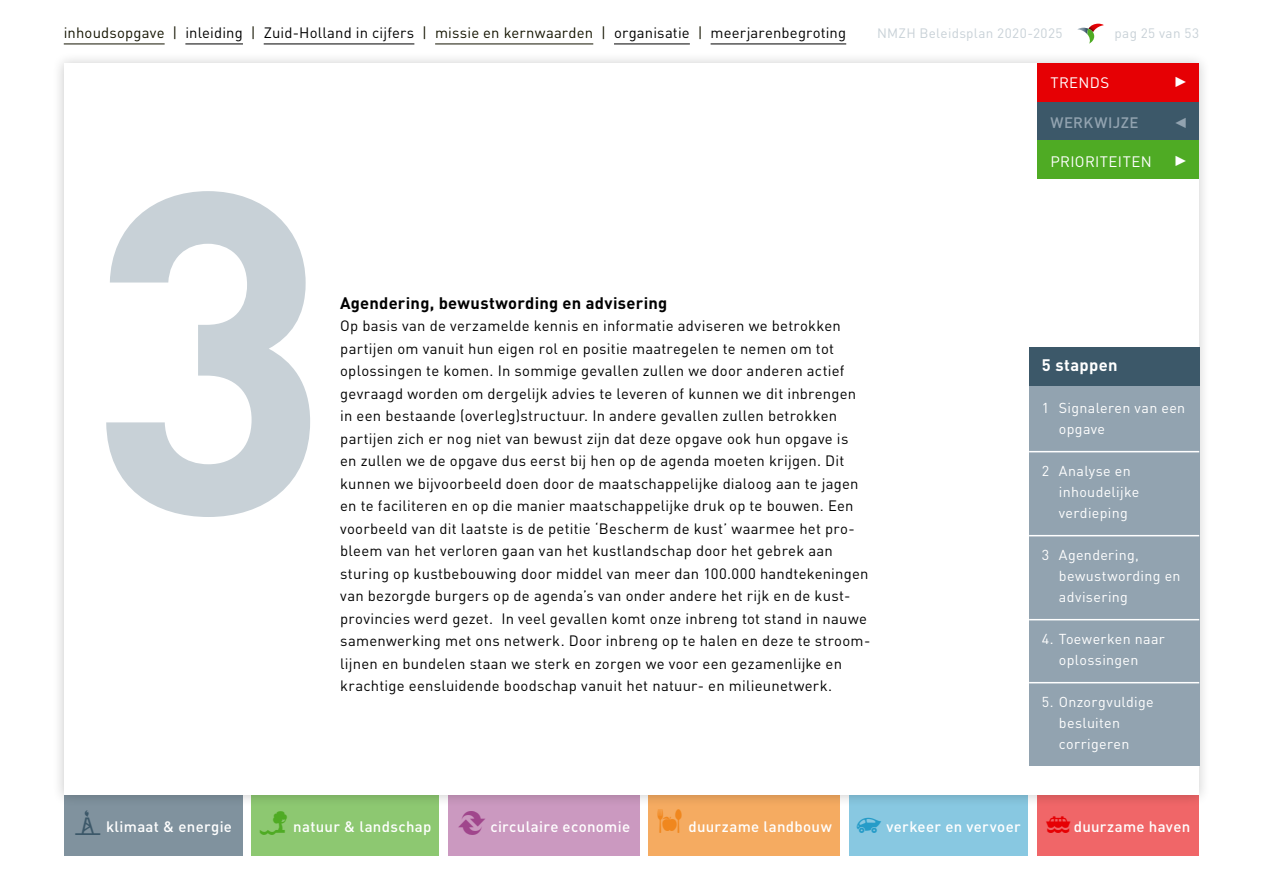
<style>
.page{position:relative;width:1263px;height:893px;background:#fff}
.page>*{position:absolute;margin:0;border:0;box-sizing:border-box;transform-origin:0 0}
.Heading_5{font:700 450px "DIN";color:#c8d1d7}
.tussenkopje{font:700 16.5px "DIN";letter-spacing:.015em;color:#000}
.t1{font:700 16.5px "DIN";letter-spacing:.02em;color:#fff}
.t2{font:500 15px "DIN";letter-spacing:.02em;color:#fff}
.t3{font:15px "DIN";letter-spacing:.025em;color:#fff}
.t4{font:500 15px "DIN";letter-spacing:.03em;color:#92a3b0}
.brood{font:14.85px/22.5px "DIN";letter-spacing:.015em;color:#000}
.t5{font:14.25px/21px "DIN";letter-spacing:.025em;color:#fff}
.t6{font:13.5px "DIN";letter-spacing:.025em;color:#c8d1d7}
.s1{color:#141400}
.s2{color:#3c5869}
</style>
<div class="page">
<div style="left:648px;top:795px;width:192px;height:61px;background:#f5ab61"></div>
<div style="left:252px;top:795px;width:187px;height:61px;background:#8dc871"></div>
<div style="left:448px;top:795px;width:191px;height:61px;background:#cb99c0"></div>
<div style="left:849px;top:795px;width:179px;height:61px;background:#88c8e1"></div>
<div style="left:1037px;top:795px;width:161px;height:61px;background:#f06668"></div>
<div style="left:64px;top:795px;width:178px;height:61px;background:#80929e"></div>
<div style="left:52px;top:52px;width:1158px;height:755px;background:#000;opacity:.2"></div>
<div style="left:64px;top:64px;width:1134px;height:731px;background:#fff"></div>
<div style="left:1037px;top:102px;width:162px;height:38px;background:#3c5869"></div>
<div style="left:1029px;top:385px;width:170px;height:380px;background:#92a3b0"></div>
<hr style="left:1029px;top:451px;width:170px;height:1px;background:#fff">
<hr style="left:1029px;top:535px;width:170px;height:1px;background:#fff">
<hr style="left:1029px;top:619px;width:170px;height:1px;background:#fff">
<hr style="left:1029px;top:682px;width:170px;height:1px;background:#fff">
<div style="left:1029px;top:347px;width:170px;height:38px;background:#3c5869"></div>
<svg style="left:1077px;top:24px;width:26px;height:20px"></svg>
<hr style="left:64px;top:44px;width:101px;height:1px;background:#141400">
<hr style="left:185px;top:44px;width:58px;height:1px;background:#000">
<hr style="left:264px;top:44px;width:150px;height:1px;background:#000">
<hr style="left:435px;top:44px;width:158px;height:1px;background:#141400">
<hr style="left:614px;top:44px;width:76px;height:1px;background:#000">
<hr style="left:711px;top:44px;width:135px;height:1px;background:#000">
<div style="left:1037px;top:64px;width:162px;height:38px;background:#e60004"></div>
<div style="left:1037px;top:140px;width:162px;height:39px;background:#4fab24"></div>
<p class="brood" style="left:64px;top:21px;width:784px"><span class="s1">inhoudsopgave |</span> inleiding <span class="s1">|</span> Zuid-Holland in cijfers <span class="s1">| missie en kernwaarden |</span> organisatie <span class="s1">|</span> meerjarenbegroting</p>
<p class="t6" style="left:877px;top:24px;width:187px">NMZH Beleidsplan 2020-2025</p>
<p class="t6" style="left:1114px;top:24px;width:86px">pag 25 van 53</p>
<p class="t3" style="left:1050px;top:73px;width:60px">TRENDS</p>
<p class="t4" style="left:1050px;top:113px;width:90px">WERKWIJZE</p>
<p class="Heading_5" style="left:87px;top:57px;width:246px">3</p>
<p class="tussenkopje" style="left:340px;top:292px;width:329px">Agendering, bewustwording en advisering</p>
<p class="brood" style="left:340px;top:314px;width:532px">Op basis van de verzamelde kennis en informatie adviseren we betrokken partijen om vanuit hun eigen rol en positie maatregelen te nemen om tot oplossingen te komen. In sommige gevallen zullen we door anderen actief gevraagd worden om dergelijk advies te leveren of kunnen we dit inbrengen in een bestaande (overleg)structuur. In andere gevallen zullen betrokken partijen zich er nog niet van bewust zijn dat deze opgave ook hun opgave is<br>en zullen we de opgave dus eerst bij hen op de agenda moeten krijgen. Dit kunnen we bijvoorbeeld doen door de maatschappelijke dialoog aan te jagen en te faciliteren en op die manier maatschappelijke druk op te bouwen. Een voorbeeld van dit laatste is de petitie ‘Bescherm de kust’ waarmee het pro&shy;bleem van het verloren gaan van het kustlandschap door het gebrek aan sturing op kustbebouwing door middel van meer dan 100.000 handtekeningen van bezorgde burgers op de agenda’s van onder andere het rijk en de kust&shy;provincies werd gezet. In veel gevallen komt onze inbreng tot stand in nauwe samenwerking met ons netwerk. Door inbreng op te halen en deze te stroom&shy;lijnen en bundelen staan we sterk en zorgen we voor een gezamenlijke en krachtige eensluidende boodschap vanuit het natuur- en milieunetwerk.</p>
<p class="t3" style="left:1050px;top:152px;width:139px">PRIORITEITEN ✓</p>
<p class="t1" style="left:1042px;top:355px;width:77px">5 stappen</p>
<p class="t5" style="left:1059px;top:397px;width:128px;text-indent:-17px">1 Signaleren van een opgave</p>
<p class="t5" style="left:1059px;top:460px;width:82px;text-indent:-17px">2 Analyse en inhoudelijke verdieping</p>
<p class="t5" style="left:1059px;top:544px;width:123px;text-indent:-17px">3 Agendering, bewustwording en advisering</p>
<p class="t5" style="left:1059px;top:628px;width:108px;text-indent:-17px">4. Toewerken naar oplossingen</p>
<p class="t5" style="left:1059px;top:691px;width:96px;text-indent:-17px">5. Onzorgvuldige besluiten corrigeren</p>
<p class="t2" style="left:74px;top:817px;width:159px"><span class="s2">▪</span> klimaat &amp; energie</p>
<p class="t2" style="left:293px;top:817px;width:140px">natuur &amp; landschap</p>
<p class="t2" style="left:490px;top:817px;width:141px">circulaire economie</p>
<p class="t2" style="left:688px;top:817px;width:145px">duurzame landbouw</p>
<p class="t2" style="left:886px;top:817px;width:136px">verkeer en vervoer</p>
<p class="t2" style="left:1074px;top:817px;width:118px">duurzame haven</p>
</div>
